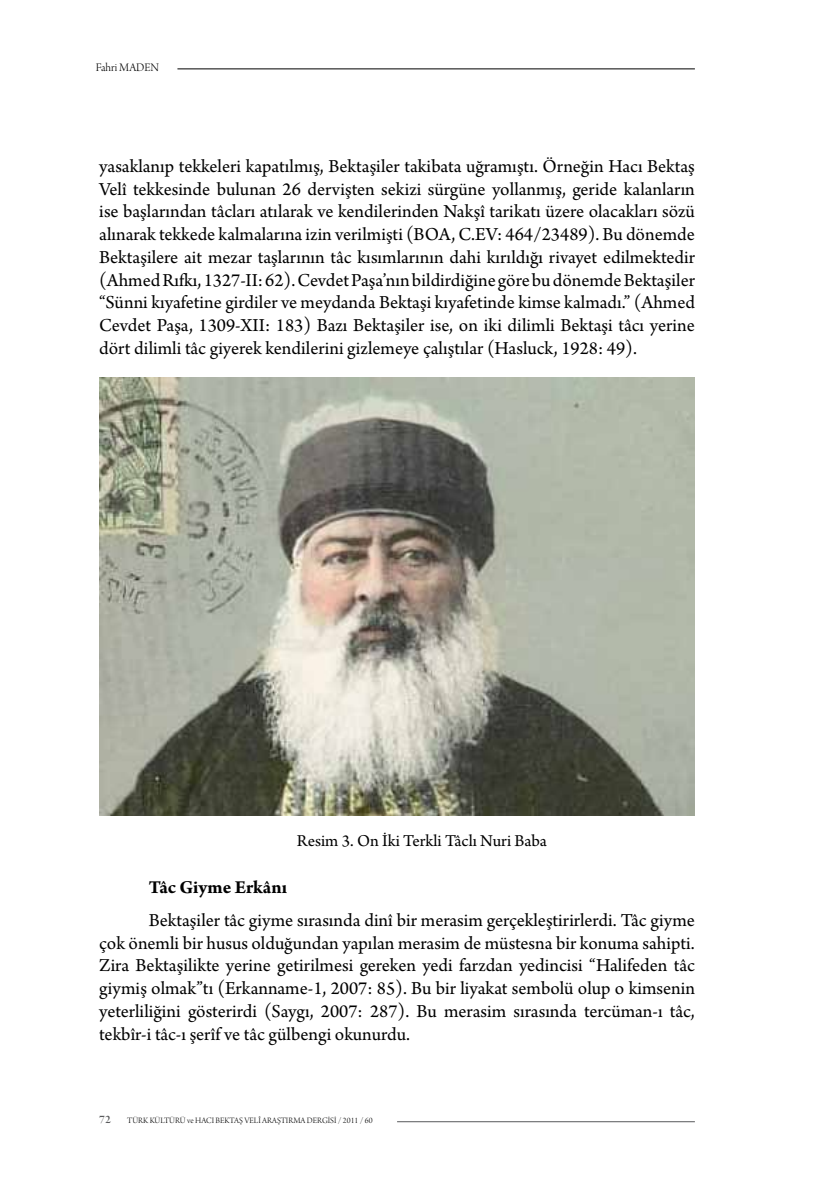
<style>
.page{position:relative;width:819px;height:1191px;background:#fff}
.page>*{position:absolute;margin:0;border:0;box-sizing:border-box;transform-origin:0 0}
.t1{font:19.25px/22.8px "Arno Pro";color:#000;text-align:justify}
.t2{font:700 19.25px "Arno Pro";letter-spacing:-.005em;color:#000}
.t3{font:17.5px "Arno Pro";color:#000}
.t4{font:12.25px "Arno Pro Light Display";color:#000}
.t5{font:12.25px "Arno Pro Smbd Display";color:#58595b}
.t6{font:8.75px "Arno Pro Light Display";color:#000}
</style>
<div class="page">
<hr style="left:177px;top:68px;width:517px;height:1px;background:#000">
<hr style="left:397px;top:1121px;width:297px;height:1px;background:#58595b">
<img style="left:99px;top:377px;width:595px;height:438px">
<p class="t4" style="left:96px;top:61px;width:65px">Fahri MADEN</p>
<p class="t1" style="left:99px;top:156px;width:597px">yasaklanıp tekkeleri kapatılmış, Bektaşiler takibata uğramıştı. Örneğin Hacı Bektaş Velî tekkesinde bulunan 26 dervişten sekizi sürgüne yollanmış, geride kalanların ise başlarından tâcları atılarak ve kendilerinden Nakşî tarikatı üzere olacakları sözü alınarak tekkede kalmalarına izin verilmişti (BOA, C.EV: 464/23489). Bu dönemde Bektaşilere ait mezar taşlarının tâc kısımlarının dahi kırıldığı rivayet edilmektedir (Ahmed Rıfkı, 1327-II: 62). Cevdet Paşa’nın bildirdiğine göre bu dönemde Bektaşiler “Sünni kıyafetine girdiler ve meydanda Bektaşi kıyafetinde kimse kalmadı.” (Ahmed Cevdet Paşa, 1309-XII: 183) Bazı Bektaşiler ise, on iki dilimli Bektaşi tâcı yerine dört dilimli tâc giyerek kendilerini gizlemeye çalıştılar (Hasluck, 1928: 49).</p>
<p class="t3" style="left:297px;top:830px;width:251px">Resim 3. On İki Terkli Tâclı Nuri Baba</p>
<p class="t2" style="left:149px;top:876px;width:140px">Tâc Giyme Erkânı</p>
<p class="t1" style="left:99px;top:909px;width:597px;text-indent:50px">Bektaşiler tâc giyme sırasında dinî bir merasim gerçekleştirirlerdi. Tâc giyme çok önemli bir husus olduğundan yapılan merasim de müstesna bir konuma sahipti.<br>Zira Bektaşilikte yerine getirilmesi gereken yedi farzdan yedincisi “Halifeden tâc giymiş olmak”tı (Erkanname-1, 2007: 85). Bu bir liyakat sembolü olup o kimsenin yeterliliğini gösterirdi (Saygı, 2007: 287). Bu merasim sırasında tercüman-ı tâc, tekbîr-i tâc-ı şerîf ve tâc gülbengi okunurdu.</p>
<p class="t5" style="left:99px;top:1113px;width:13px">72</p>
<p class="t6" style="left:127px;top:1116px;width:247px">TÜRK KÜLTÜRÜ ve HACI BEKTAŞ VELÎ ARAŞTIRMA DERGİSİ / 2011 / 60</p>
</div>
